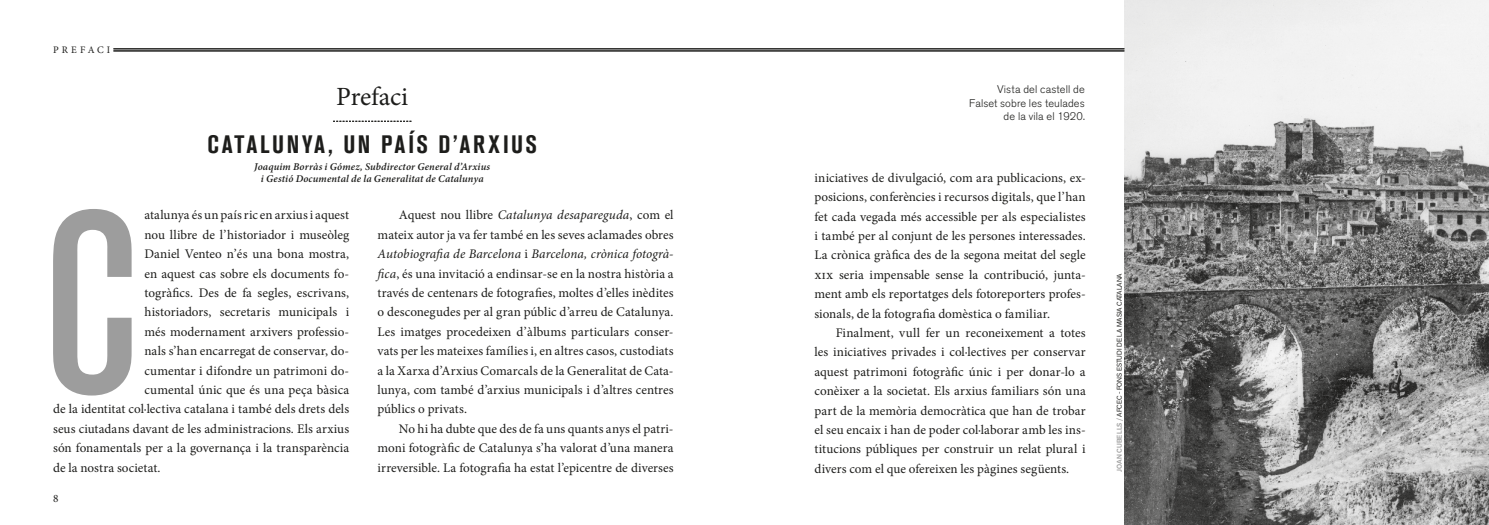
<style>
.page{position:relative;width:1489px;height:525px;background:#fff}
.page>*{position:absolute;margin:0;border:0;box-sizing:border-box;transform-origin:0 0}
.t1{font:500 condensed 258.12px "Akzidenz Grotesk BQ";color:#9d9d9d}
.t2{font:26.25px "Minion Pro";letter-spacing:-.005em;color:#1d1d1b}
.t3{font:700 condensed 25px "Akzidenz Grotesk BQ";letter-spacing:.095em;color:#1d1d1b}
.t4{font:13.12px/19.4px "Minion Pro";letter-spacing:.005em;color:#1d1d1b;text-align:justify}
.t5{font:11.25px "Minion Pro";color:#1d1d1b}
.t6{font:300 11px/13.8px "Akzidenz Grotesk BQ";letter-spacing:.01em;color:#1d1d1b;text-align:right}
.t7{font:italic 600 10.38px/12.5px "Minion Pro";letter-spacing:.015em;color:#1d1d1b;text-align:center}
.t8{font:10px "Minion Pro";letter-spacing:.295em;color:#1d1d1b}
.t9{font:6.88px "Akzid Grtsk Next";color:#1d1d1b}
.s1{font-style:italic}
.s2{font-weight:500;color:#9d9d9d}
</style>
<div class="page">
<img style="left:1124px;top:0;width:364px;height:524px">
<hr style="left:113px;top:49px;width:1011px;height:1px;background:#1d1d1b">
<hr style="left:113px;top:51px;width:1011px;height:1px;background:#1d1d1b">
<svg style="left:333px;top:121px;width:78px;height:1px"></svg>
<p class="t8" style="left:53px;top:43px;width:59px">PREFACI</p>
<h2 class="t2" style="left:336px;top:79px;width:74px">Prefaci</h2>
<h3 class="t3" style="left:207px;top:130px;width:331px">CATALUNYA, UN PAÍS D’ARXIUS</h3>
<p class="t7" style="left:254px;top:160px;width:237px">Joaquim Borràs i Gómez, Subdirector General d’Arxius i Gestió Documental de la Generalitat de Catalunya</p>
<h1 class="t1" style="left:43px;top:158px;width:98px">C</h1>
<p class="t4" style="left:144px;top:205px;width:206px">atalunya és un país ric en arxius i aquest</p>
<p class="t4" style="left:144px;top:225px;width:206px">nou llibre de l’historiador i museòleg</p>
<p class="t4" style="left:144px;top:244px;width:206px">Daniel Venteo n’és una bona mostra,</p>
<p class="t4" style="left:144px;top:263px;width:206px">en aquest cas sobre els documents fo-</p>
<p class="t4" style="left:144px;top:283px;width:206px">togràfics. Des de fa segles, escrivans,</p>
<p class="t4" style="left:144px;top:302px;width:206px">historiadors, secretaris municipals i</p>
<p class="t4" style="left:144px;top:322px;width:206px">més modernament arxivers professio-</p>
<p class="t4" style="left:144px;top:341px;width:206px">nals s’han encarregat de conservar, do-</p>
<p class="t4" style="left:144px;top:360px;width:206px">cumentar i difondre un patrimoni do-</p>
<p class="t4" style="left:144px;top:380px;width:206px">cumental únic que és una peça bàsica</p>
<p class="t4" style="left:53px;top:399px;width:297px">de la identitat col·lectiva catalana i també dels drets dels</p>
<p class="t4" style="left:53px;top:418px;width:297px">seus ciutadans davant de les administracions. Els arxius</p>
<p class="t4" style="left:53px;top:438px;width:297px">són fonamentals per a la governança i la transparència</p>
<p class="t4" style="left:53px;top:457px;width:109px">de la nostra societat.</p>
<p class="t5" style="left:53px;top:491px;width:7px">8</p>
<p class="t4" style="left:377px;top:205px;width:297px;text-indent:21px">Aquest nou llibre <span class="s1">Catalunya desapareguda</span>, com el mateix autor ja va fer també en les seves aclamades obres <span class="s1">Autobiografia de Barcelona</span> i <span class="s1">Barcelona, crònica fotogrà&shy;fica</span>, és una invitació a endinsar-se en la nostra història a través de centenars de fotografies, moltes d’elles inèdites o desconegudes per al gran públic d’arreu de Catalunya.<br>Les imatges procedeixen d’àlbums particulars conser&shy;vats per les mateixes famílies i, en altres casos, custodiats a la Xarxa d’Arxius Comarcals de la Generalitat de Cata&shy;lunya, com també d’arxius municipals i d’altres centres públics o privats.</p>
<p class="t4" style="left:377px;top:418px;width:297px;text-indent:21px">No hi ha dubte que des de fa uns quants anys el patri&shy;moni fotogràfic de Catalunya s’ha valorat d’una manera irreversible. La fotografia ha estat l’epicentre de diverses</p>
<p class="t6" style="left:969px;top:82px;width:117px">Vista del castell de<br>Falset sobre les teulades de la vila el 1920.</p>
<p class="t4" style="left:814px;top:168px;width:273px">iniciatives de divulgació, com ara publicacions, ex&shy;posicions, conferències i recursos digitals, que l’han fet cada vegada més accessible per als especialistes i també per al conjunt de les persones interessades.<br>La crònica gràfica des de la segona meitat del segle xix seria impensable sense la contribució, junta&shy;ment amb els reportatges dels fotoreporters profes&shy;sionals, de la fotografia domèstica o familiar.</p>
<p class="t4" style="left:814px;top:323px;width:273px;text-indent:21px">Finalment, vull fer un reconeixement a totes les iniciatives privades i col·lectives per conservar aquest patrimoni fotogràfic únic i per donar-lo a conèixer a la societat. Els arxius familiars són una part de la memòria democràtica que han de trobar el seu encaix i han de poder col·laborar amb les ins&shy;titucions públiques per construir un relat plural i divers com el que ofereixen les pàgines següents.</p>
<p class="t9" style="left:1114px;top:471px;width:200px;rotate:-90deg"><span class="s2">JOAN CUBELLS /</span> AFCEC - FONS ESTUDI DE LA MASIA CATALANA</p>
</div>
